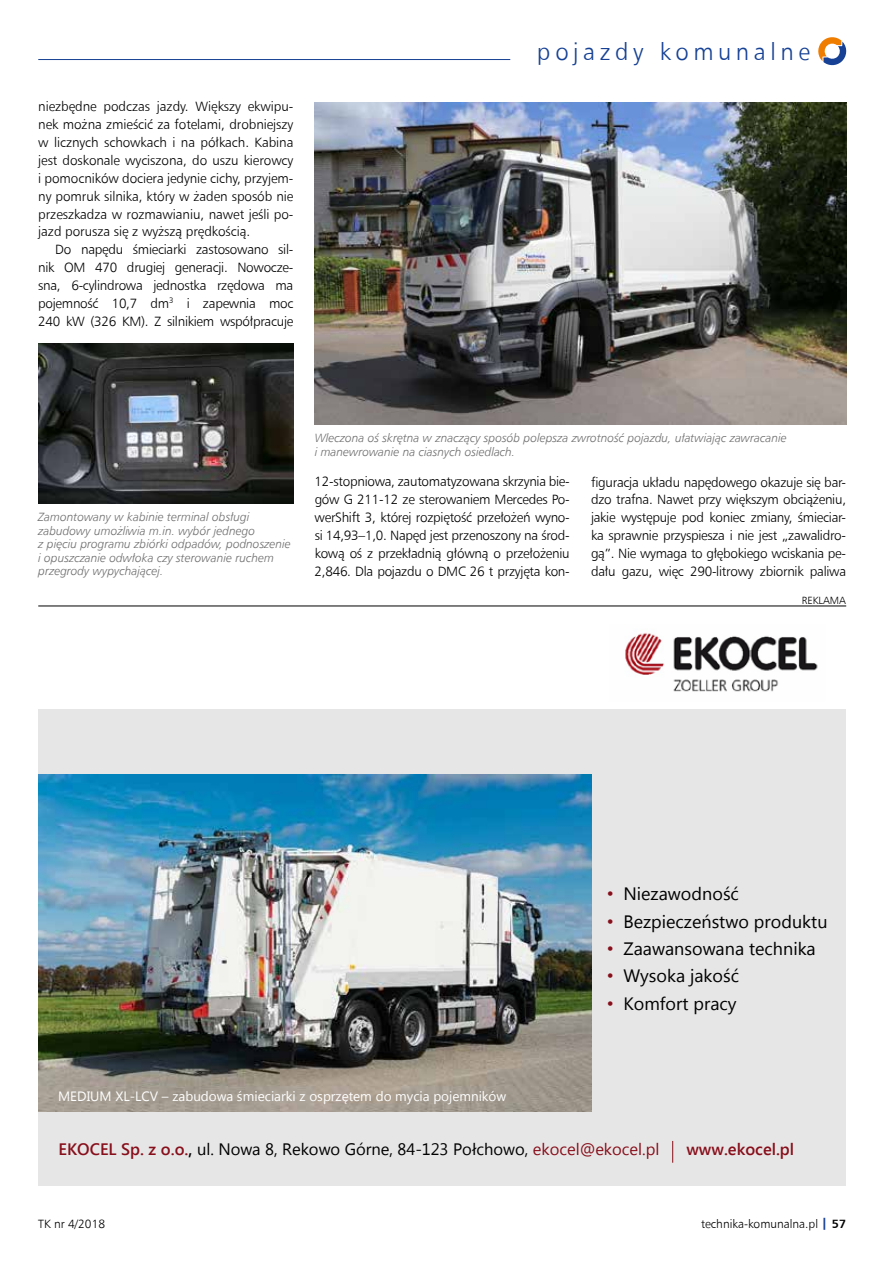
<style>
.page{position:relative;width:893px;height:1263px;background:#fff}
.page>*{position:absolute;margin:0;border:0;box-sizing:border-box;transform-origin:0 0}
.t1{font:24px "Humnst 777 Lt EUX";letter-spacing:.19em;color:#164194}
.t2{font:17.85px "Segoe UI";color:#000}
.t3{font:16.5px "Segoe UI";color:#000}
.t4{font:600 16.5px "Segoe UI";color:#870f1b}
.t5{font:13.5px/17.9px "Humnst 777 Lt EUX";letter-spacing:-.02em;color:#000;text-align:justify}
.t6{font:13.5px "Segoe UI";color:#fff}
.t7{font:italic 12px/13.5px "Humnst 777 Lt EUX";color:#706f6f}
.t8{font:12px "Humnst 777 Lt EUX";color:#000}
.t9{font:10.5px "Humnst 777 Lt EUX";color:#000}
.s1{font-family:"Arial";color:#870f1b}
.s2{font-weight:600;color:#870f1b}
.s3{font-weight:600}
.s4{color:#870f1b}
.s5{font-family:"Humnst 777 X Blk EUX";color:#164194}
.s6{font-family:"Humnst 777 EUX";font-weight:700}
</style>
<div class="page">
<div style="left:38px;top:710px;width:808px;height:476px;background:#e7e6e6"></div>
<img style="left:38px;top:774px;width:554px;height:337px">
<img style="left:625px;top:632px;width:193px;height:60px">
<svg style="left:672px;top:1141px;width:1px;height:22px"></svg>
<hr style="left:38px;top:606px;width:808px;height:1px;background:#000">
<img style="left:315px;top:102px;width:531px;height:323px">
<img style="left:38px;top:344px;width:255px;height:160px">
<svg style="left:818px;top:37px;width:29px;height:29px"></svg>
<hr style="left:38px;top:59px;width:472px;height:1px;background:#164194">
<p class="t5" style="left:38px;top:98px;width:257px">niezbędne podczas jazdy. Większy ekwipu‑ nek można zmieścić za fotelami, drobniejszy w licznych schowkach i na półkach. Kabina jest doskonale wyciszona, do uszu kierowcy i pomocników dociera jedynie cichy, przyjem‑ ny pomruk silnika, który w żaden sposób nie przeszkadza w rozmawianiu, nawet jeśli po‑ jazd porusza się z wyższą prędkością.</p>
<p class="t5" style="left:38px;top:240px;width:257px;text-indent:17px">Do napędu śmieciarki zastosowano sil‑ nik OM 470 drugiej generacji. Nowocze‑ sna, 6-‑cylindrowa jednostka rzędowa ma pojemność 10,7 dm<sup>3</sup> i zapewnia moc 240 kW (326 KM). Z silnikiem współpracuje</p>
<h1 class="t1" style="left:537px;top:37px;width:275px">pojazdy komunalne</h1>
<p class="t7" style="left:38px;top:510px;width:254px">Zamontowany w kabinie terminal obsługi zabudowy umożliwia m.in. wybór jednego<br>z pięciu programu zbiórki odpadów, podnoszenie i opuszczanie odwłoka czy sterowanie ruchem przegrody wypychającej.</p>
<p class="t7" style="left:315px;top:431px;width:473px">Wleczona oś skrętna w znaczący sposób polepsza zwrotność pojazdu, ułatwiając zawracanie i manewrowanie na ciasnych osiedlach.</p>
<p class="t5" style="left:315px;top:473px;width:257px">12-‑stopniowa, zautomatyzowana skrzynia bie‑ gów G 211-‑12 ze sterowaniem Mercedes Po‑ werShift 3, której rozpiętość przełożeń wyno‑ si 14,93–1,0. Napęd jest przenoszony na środ‑ kową oś z przekładnią główną o przełożeniu 2,846. Dla pojazdu o DMC 26 t przyjęta kon‑</p>
<p class="t5" style="left:591px;top:473px;width:257px">figuracja układu napędowego okazuje się bar‑ dzo trafna. Nawet przy większym obciążeniu, jakie występuje pod koniec zmiany, śmieciar‑ ka sprawnie przyspiesza i nie jest „zawalidro‑ gą”. Nie wymaga to głębokiego wciskania pe‑ dału gazu, więc 290-‑litrowy zbiornik paliwa</p>
<p class="t9" style="left:802px;top:594px;width:46px">REKLAMA</p>
<h2 class="t2" style="left:607px;top:881px;width:133px"><span class="s1">•</span> Niezawodność</h2>
<h2 class="t2" style="left:607px;top:909px;width:222px"><span class="s1">•</span> Bezpieczeństwo produktu</h2>
<h2 class="t2" style="left:607px;top:936px;width:210px"><span class="s1">•</span> Zaawansowana technika</h2>
<h2 class="t2" style="left:607px;top:963px;width:133px"><span class="s1">•</span> Wysoka jakość</h2>
<h2 class="t2" style="left:607px;top:991px;width:131px"><span class="s1">•</span> Komfort pracy</h2>
<p class="t6" style="left:58px;top:1087px;width:450px">MEDIUM XL-LCV – zabudowa śmieciarki z osprzętem do mycia pojemników</p>
<p class="t3" style="left:59px;top:1137px;width:602px"><span class="s2">EKOCEL Sp. z o.o.</span><span class="s3">,</span> ul. Nowa 8, Rekowo Górne, 84-123 Połchowo, <span class="s4">ekocel@ekocel.pl</span></p>
<p class="t4" style="left:686px;top:1137px;width:109px">www.ekocel.pl</p>
<p class="t8" style="left:38px;top:1216px;width:68px">TK nr 4/2018</p>
<p class="t8" style="left:701px;top:1216px;width:147px">technika-komunalna.pl <span class="s5">|</span> <span class="s6">57</span></p>
</div>
